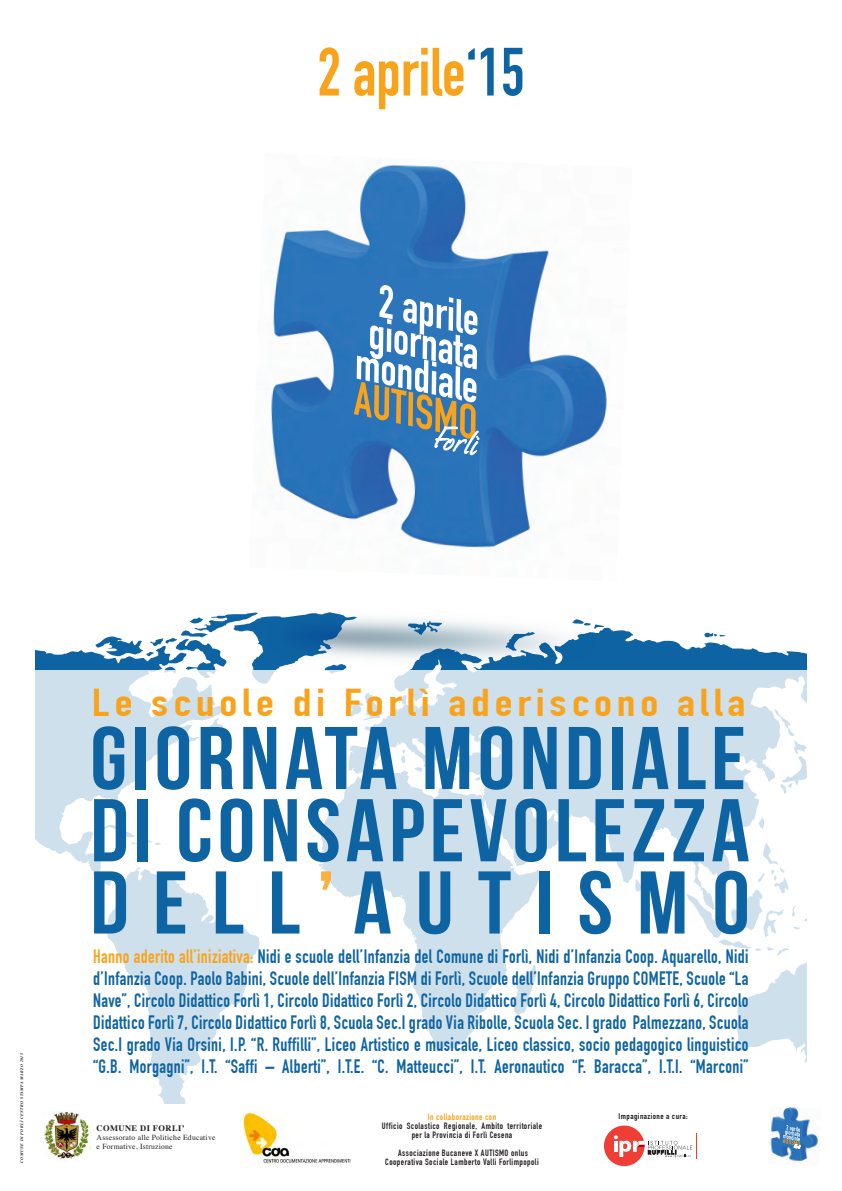
<style>
.page{position:relative;width:842px;height:1191px;background:#fff}
.page>*{position:absolute;margin:0;border:0;box-sizing:border-box;transform-origin:0 0}
.t1{font:700 67px "DIN Condensed";color:#f9a31b;scale:.95 1}
.t2{font:700 38px "DIN Condensed";letter-spacing:.1em;color:#f9a31b;scale:1.27 1}
.t3{font:700 19px/22px "DIN Condensed";letter-spacing:.02em;color:#0e64a2;text-align:justify;scale:.94 1}
.t4{font:700 9px/9px "DIN Condensed";letter-spacing:.05em;color:#231f20;text-align:center}
.t5{font:700 9px "DIN Condensed";letter-spacing:.05em;color:#f9a31b}
.t6{font:700 8.5px "Times";letter-spacing:.05em;color:#231f20}
.t7{font:700 8px "DIN Condensed";letter-spacing:.05em;color:#231f20;scale:1.1 1}
.t8{font:7.7px/8.8px "Times";letter-spacing:.025em;color:#231f20}
.t9{font:italic 700 4px "Times";letter-spacing:.1em;color:#231f20}
.s1{color:#0e64a2}
.s2{color:#f9a31b}
</style>
<div class="page">
<img style="left:43px;top:1111px;width:48px;height:49px">
<img style="left:240px;top:1110px;width:111px;height:54px">
<img style="left:271px;top:164px;width:336px;height:384px">
<svg style="left:354px;top:285px;width:126px;height:178px"></svg>
<svg style="left:95px;top:614px;width:151px;height:56px"></svg>
<svg style="left:629px;top:631px;width:178px;height:39px;fill:#0e64a2"></svg>
<img style="left:246px;top:612px;width:383px;height:58px">
<svg style="left:35px;top:670px;width:772px;height:434px"></svg>
<svg style="left:93px;top:726px;width:31px;height:64px;background:#508ebb"></svg>
<div style="left:136px;top:727px;width:10px;height:62px;background:#0e64a2"></div>
<svg style="left:158px;top:726px;width:31px;height:64px"></svg>
<svg style="left:201px;top:718px;width:32px;height:71px"></svg>
<svg style="left:243px;top:727px;width:33px;height:62px"></svg>
<svg style="left:286px;top:727px;width:120px;height:62px"></svg>
<svg style="left:413px;top:726px;width:99px;height:64px"></svg>
<svg style="left:524px;top:727px;width:33px;height:62px;background:#3e82b4"></svg>
<svg style="left:569px;top:727px;width:32px;height:62px;background:#4588b7"></svg>
<div style="left:612px;top:727px;width:10px;height:62px;background:#0e64a2"></div>
<svg style="left:632px;top:727px;width:36px;height:62px;background:#5f98c1"></svg>
<svg style="left:678px;top:727px;width:28px;height:62px;background:#75a7ca"></svg>
<svg style="left:715px;top:727px;width:28px;height:62px;background:#5994be"></svg>
<svg style="left:94px;top:799px;width:67px;height:62px"></svg>
<div style="left:138px;top:799px;width:10px;height:62px;background:#0e64a2"></div>
<svg style="left:179px;top:798px;width:31px;height:64px"></svg>
<svg style="left:221px;top:798px;width:31px;height:64px"></svg>
<svg style="left:264px;top:799px;width:33px;height:62px"></svg>
<svg style="left:308px;top:798px;width:31px;height:64px"></svg>
<svg style="left:347px;top:799px;width:36px;height:62px;background:#6098c1"></svg>
<svg style="left:393px;top:799px;width:31px;height:62px;background:#5b95bf"></svg>
<svg style="left:433px;top:799px;width:29px;height:62px;background:#5a95bf"></svg>
<svg style="left:470px;top:799px;width:36px;height:62px;background:#6da1c6"></svg>
<svg style="left:515px;top:798px;width:32px;height:64px;background:#508ebb"></svg>
<svg style="left:558px;top:799px;width:28px;height:62px"></svg>
<svg style="left:595px;top:799px;width:29px;height:62px;background:#5c96c0"></svg>
<svg style="left:94px;top:871px;width:32px;height:62px"></svg>
<svg style="left:157px;top:871px;width:28px;height:62px;background:#5a95bf"></svg>
<svg style="left:216px;top:871px;width:27px;height:62px"></svg>
<svg style="left:272px;top:871px;width:27px;height:62px"></svg>
<svg style="left:321px;top:871px;width:10px;height:18px"></svg>
<svg style="left:354px;top:871px;width:37px;height:62px"></svg>
<svg style="left:419px;top:871px;width:31px;height:63px;background:#4f8ebb"></svg>
<svg style="left:478px;top:871px;width:33px;height:62px;background:#81aece"></svg>
<div style="left:539px;top:871px;width:11px;height:62px;background:#0e64a2"></div>
<svg style="left:580px;top:870px;width:31px;height:64px"></svg>
<svg style="left:633px;top:799px;width:174px;height:268px"></svg>
<svg style="left:604px;top:1125px;width:93px;height:41px"></svg>
<img style="left:770px;top:1107px;width:48px;height:54px">
<svg style="left:783px;top:1125px;width:17px;height:23px"></svg>
<h1 class="t1" style="left:317px;top:33px;width:220px">2 aprile<span class="s1">‘15</span></h1>
<h2 class="t2" style="left:92px;top:680px;width:516px">Le scuole di Forlì aderiscono alla</h2>
<p class="t9" style="left:18px;top:1162px;width:111px;rotate:-90deg">COMUNE DI FORLÌ CENTRO STAMPA MARZO 2015</p>
<p class="t3" style="left:93px;top:945px;width:699px"><span class="s2">Hanno aderito all’iniziativa:</span> Nidi e scuole dell’Infanzia del Comune di Forlì, Nidi d’Infanzia Coop. Aquarello, Nidi d’Infanzia Coop. Paolo Babini, Scuole dell’Infanzia FISM di Forlì, Scuole dell’Infanzia Gruppo COMETE, Scuole “La Nave”, Circolo Didattico Forlì 1, Circolo Didattico Forlì 2, Circolo Didattico Forlì 4, Circolo Didattico Forlì 6, Circolo Didattico Forlì 7, Circolo Didattico Forlì 8, Scuola Sec.I grado Via Ribolle, Scuola Sec. I grado Palmezzano, Scuola Sec.I grado Via Orsini, I.P. “R. Ruffilli”, Liceo Artistico e musicale, Liceo classico, socio pedagogico linguistico “G.B. Morgagni”, I.T. “Saffi – Alberti”, I.T.E. “C. Matteucci”, I.T. Aeronautico “F. Baracca”, I.T.I. “Marconi”</p>
<p class="t6" style="left:97px;top:1120px;width:90px">COMUNE DI FORLI’</p>
<p class="t8" style="left:97px;top:1132px;width:120px">Assessorato alle Politiche Educative e Formative, Istruzione</p>
<p class="t5" style="left:428px;top:1111px;width:70px">In collaborazione con</p>
<p class="t4" style="left:382px;top:1121px;width:162px">Ufficio Scolastico Regionale, Ambito territoriale per la Provincia di Forlì Cesena</p>
<p class="t4" style="left:385px;top:1148px;width:155px">Associazione Bucaneve X AUTISMO onlus<br>Cooperativa Sociale Lamberto Valli Forlimpopoli</p>
<p class="t7" style="left:619px;top:1111px;width:64px">Impaginazione a cura:</p>
</div>
